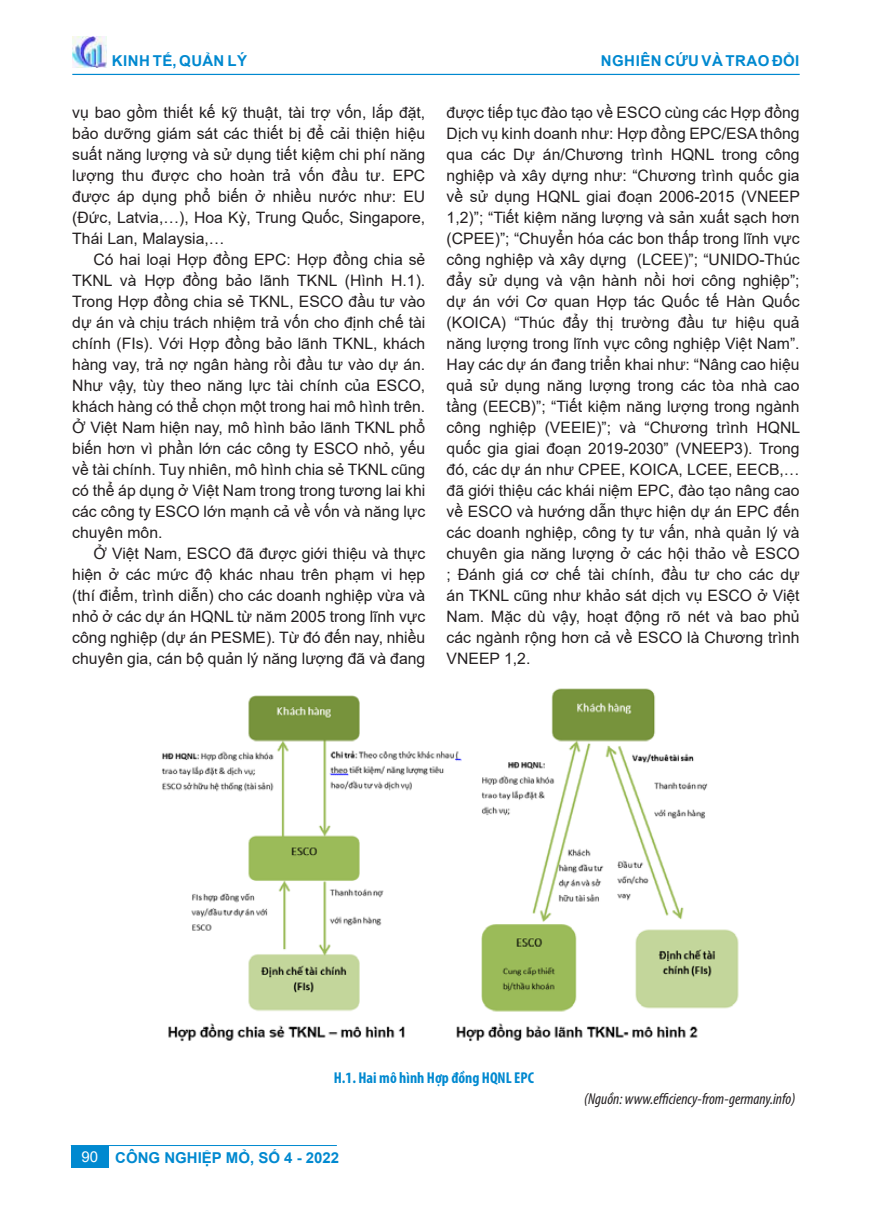
<style>
.page{position:relative;width:872px;height:1212px;background:#fff}
.page>*{position:absolute;margin:0;border:0;box-sizing:border-box;transform-origin:0 0}
.t1{font:15.75px/21px "Arial";color:#231f20;text-align:justify}
.t2{font:italic condensed 15.75px "Myriad Pro";color:#231f20}
.t3{font:700 condensed 15.75px "Myriad Pro";color:#0089d0}
.t4{font:700 15px "Arial";letter-spacing:.02em;color:#0089d0}
.t5{font:700 15px "Arial";color:#0089d0}
.s1{font-weight:400;color:#fff}
</style>
<div class="page">
<hr style="left:72px;top:74px;width:727px;height:1px;background:#0089d0">
<img style="left:72px;top:37px;width:34px;height:31px">
<div style="left:71px;top:1146px;width:37px;height:21px;background:#0089d0"></div>
<hr style="left:71px;top:1145px;width:266px;height:1px;background:#0089d0">
<img style="left:162px;top:688px;width:577px;height:354px">
<p class="t4" style="left:112px;top:50px;width:137px">KINH TẾ, QUẢN LÝ</p>
<p class="t4" style="left:601px;top:50px;width:200px">NGHIÊN CỨU VÀ TRAO ĐỔI</p>
<p class="t1" style="left:72px;top:102px;width:354px">vụ bao gồm thiết kế kỹ thuật, tài trợ vốn, lắp đặt, bảo dưỡng giám sát các thiết bị để cải thiện hiệu suất năng lượng và sử dụng tiết kiệm chi phí năng lượng thu được cho hoàn trả vốn đầu tư. EPC được áp dụng phổ biến ở nhiều nước như: EU (Đức, Latvia,…), Hoa Kỳ, Trung Quốc, Singapore, Thái Lan, Malaysia,…</p>
<p class="t1" style="left:72px;top:249px;width:354px;text-indent:21px">Có hai loại Hợp đồng EPC: Hợp đồng chia sẻ TKNL và Hợp đồng bảo lãnh TKNL (Hình H.1).<br>Trong Hợp đồng chia sẻ TKNL, ESCO đầu tư vào dự án và chịu trách nhiệm trả vốn cho định chế tài chính (FIs). Với Hợp đồng bảo lãnh TKNL, khách hàng vay, trả nợ ngân hàng rồi đầu tư vào dự án.<br>Như vậy, tùy theo năng lực tài chính của ESCO, khách hàng có thể chọn một trong hai mô hình trên.<br>Ở Việt Nam hiện nay, mô hình bảo lãnh TKNL phổ biến hơn vì phần lớn các công ty ESCO nhỏ, yếu về tài chính. Tuy nhiên, mô hình chia sẻ TKNL cũng có thể áp dụng ở Việt Nam trong trong tương lai khi các công ty ESCO lớn mạnh cả về vốn và năng lực chuyên môn.</p>
<p class="t1" style="left:72px;top:543px;width:354px;text-indent:21px">Ở Việt Nam, ESCO đã được giới thiệu và thực hiện ở các mức độ khác nhau trên phạm vi hẹp (thí điểm, trình diễn) cho các doanh nghiệp vừa và nhỏ ở các dự án HQNL từ năm 2005 trong lĩnh vực công nghiệp (dự án PESME). Từ đó đến nay, nhiều chuyên gia, cán bộ quản lý năng lượng đã và đang</p>
<p class="t1" style="left:446px;top:101px;width:355px">được tiếp tục đào tạo về ESCO cùng các Hợp đồng Dịch vụ kinh doanh như: Hợp đồng EPC/ESA thông qua các Dự án/Chương trình HQNL trong công nghiệp và xây dựng như: “Chương trình quốc gia về sử dụng HQNL giai đoạn 2006-2015 (VNEEP 1,2)”; “Tiết kiệm năng lượng và sản xuất sạch hơn (CPEE)”; “Chuyển hóa các bon thấp trong lĩnh vực công nghiệp và xây dựng (LCEE)”; “UNIDO-Thúc đẩy sử dụng và vận hành nồi hơi công nghiệp”; dự án với Cơ quan Hợp tác Quốc tế Hàn Quốc (KOICA) “Thúc đẩy thị trường đầu tư hiệu quả năng lượng trong lĩnh vực công nghiệp Việt Nam”.<br>Hay các dự án đang triển khai như: “Nâng cao hiệu quả sử dụng năng lượng trong các tòa nhà cao tầng (EECB)”; “Tiết kiệm năng lượng trong ngành công nghiệp (VEEIE)”; và “Chương trình HQNL quốc gia giai đoạn 2019-2030” (VNEEP3). Trong đó, các dự án như CPEE, KOICA, LCEE, EECB,… đã giới thiệu các khái niệm EPC, đào tạo nâng cao về ESCO và hướng dẫn thực hiện dự án EPC đến các doanh nghiệp, công ty tư vấn, nhà quản lý và chuyên gia năng lượng ở các hội thảo về ESCO ; Đánh giá cơ chế tài chính, đầu tư cho các dự án TKNL cũng như khảo sát dịch vụ ESCO ở Việt Nam. Mặc dù vậy, hoạt động rõ nét và bao phủ các ngành rộng hơn cả về ESCO là Chương trình VNEEP 1,2.</p>
<p class="t3" style="left:334px;top:1067px;width:201px">H.1. Hai mô hình Hợp đồng HQNL EPC</p>
<p class="t5" style="left:81px;top:1147px;width:259px"><span class="s1">90</span> CÔNG NGHIỆP MỎ, SỐ 4 - 2022</p>
<p class="t2" style="left:584px;top:1089px;width:213px">(Nguồn: www.efficiency-from-germany.info)</p>
</div>
